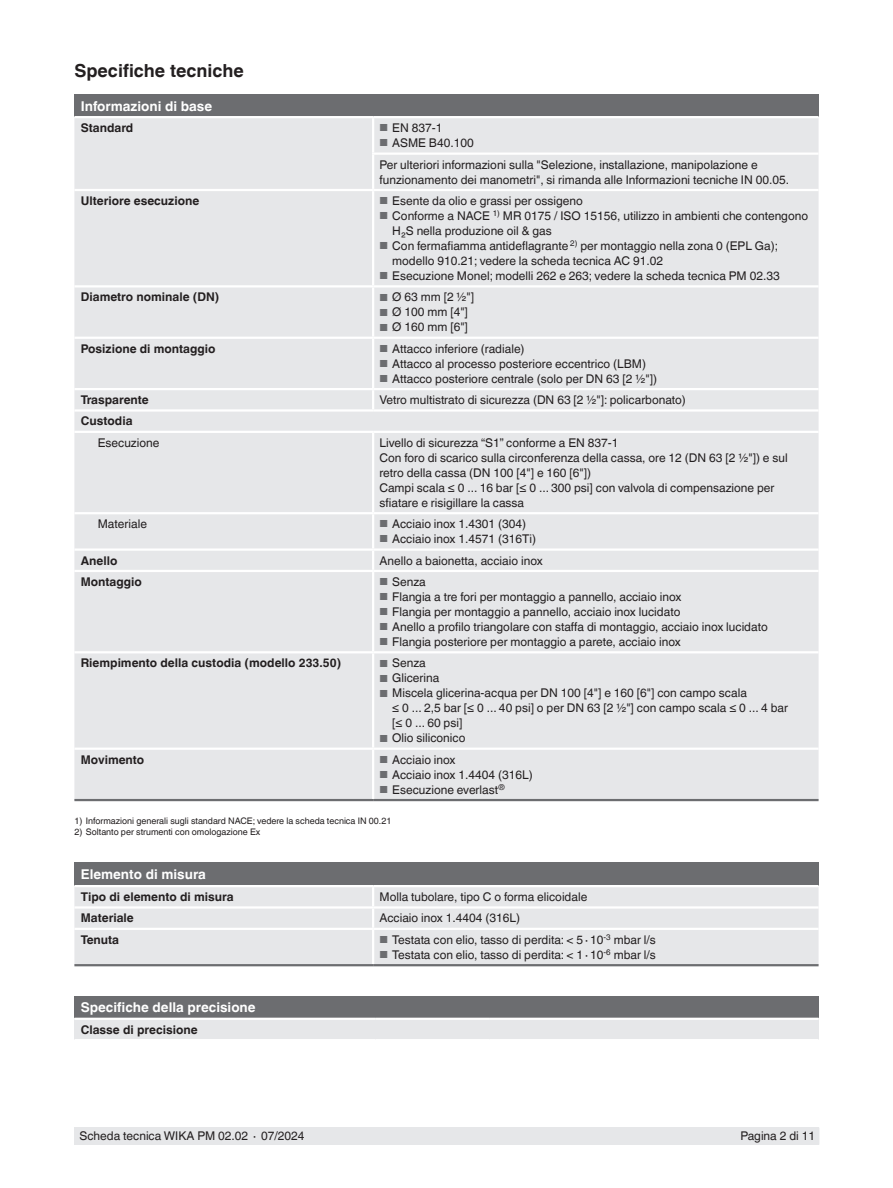
<style>
.page{position:relative;width:893px;height:1188px;background:#fff}
.page>*{position:absolute;margin:0;border:0;box-sizing:border-box;transform-origin:0 0}
.t1{font:700 18px "Helvetica World";color:#231f20}
.t2{font:700 13.5px "Helvetica World";color:#fff}
.t3{font:12px/15px "Helvetica World";color:#231f20}
.t4{font:700 12px "Helvetica World";color:#231f20}
.t5{font:9px "Helvetica World";color:#231f20}
.s1{font-size:10.2px;color:#6c6d70}
</style>
<div class="page">
<div style="left:74px;top:1127px;width:745px;height:18px;background:#e6e7e9"></div>
<div style="left:74px;top:95px;width:745px;height:22px;background:#6c6d70"></div>
<div style="left:74px;top:118px;width:745px;height:681px;background:#e6e7e9"></div>
<hr style="left:74px;top:285px;width:299px;height:3px;background:#fff">
<hr style="left:373px;top:285px;width:446px;height:3px;background:#fff">
<hr style="left:74px;top:799px;width:299px;height:2px;background:#6c6d70">
<hr style="left:373px;top:799px;width:446px;height:2px;background:#6c6d70">
<svg style="left:372px;top:551px;width:2px;height:19px"></svg>
<hr style="left:372px;top:572px;width:2px;height:79px;background:#fff">
<hr style="left:372px;top:653px;width:2px;height:95px;background:#fff">
<hr style="left:372px;top:750px;width:2px;height:49px;background:#fff">
<hr style="left:74px;top:189px;width:299px;height:2px;background:#fff">
<hr style="left:372px;top:191px;width:2px;height:94px;background:#fff">
<hr style="left:373px;top:189px;width:446px;height:2px;background:#fff">
<hr style="left:74px;top:116px;width:299px;height:2px;background:#fff">
<hr style="left:373px;top:116px;width:446px;height:2px;background:#fff">
<hr style="left:372px;top:288px;width:2px;height:49px;background:#fff">
<hr style="left:372px;top:339px;width:2px;height:49px;background:#fff">
<hr style="left:74px;top:388px;width:299px;height:2px;background:#fff">
<hr style="left:373px;top:388px;width:446px;height:2px;background:#fff">
<svg style="left:372px;top:390px;width:2px;height:19px"></svg>
<hr style="left:373px;top:512px;width:446px;height:2px;background:#fff">
<hr style="left:74px;top:548px;width:299px;height:3px;background:#fff">
<hr style="left:373px;top:548px;width:446px;height:3px;background:#fff">
<hr style="left:74px;top:570px;width:299px;height:2px;background:#fff">
<hr style="left:373px;top:570px;width:446px;height:2px;background:#fff">
<hr style="left:74px;top:651px;width:299px;height:2px;background:#fff">
<hr style="left:373px;top:651px;width:446px;height:2px;background:#fff">
<hr style="left:74px;top:748px;width:299px;height:2px;background:#fff">
<hr style="left:373px;top:748px;width:446px;height:2px;background:#fff">
<hr style="left:372px;top:433px;width:2px;height:79px;background:#fff">
<hr style="left:74px;top:512px;width:299px;height:2px;background:#fff">
<hr style="left:372px;top:514px;width:2px;height:34px;background:#fff">
<hr style="left:372px;top:153px;width:447px;height:2px;background:#fff">
<hr style="left:372px;top:118px;width:2px;height:35px;background:#fff">
<hr style="left:372px;top:155px;width:2px;height:34px;background:#fff">
<hr style="left:74px;top:409px;width:299px;height:3px;background:#fff">
<hr style="left:373px;top:409px;width:446px;height:3px;background:#fff">
<hr style="left:74px;top:431px;width:299px;height:2px;background:#fff">
<hr style="left:373px;top:431px;width:446px;height:2px;background:#fff">
<hr style="left:74px;top:337px;width:299px;height:2px;background:#fff">
<hr style="left:373px;top:337px;width:446px;height:2px;background:#fff">
<div style="left:74px;top:863px;width:745px;height:23px;background:#6c6d70"></div>
<div style="left:74px;top:887px;width:745px;height:77px;background:#e6e7e9"></div>
<hr style="left:372px;top:930px;width:2px;height:34px;background:#fff">
<hr style="left:74px;top:906px;width:299px;height:3px;background:#fff">
<hr style="left:373px;top:906px;width:446px;height:3px;background:#fff">
<hr style="left:74px;top:964px;width:299px;height:2px;background:#6c6d70">
<hr style="left:373px;top:964px;width:446px;height:2px;background:#6c6d70">
<svg style="left:372px;top:887px;width:2px;height:41px"></svg>
<hr style="left:74px;top:885px;width:299px;height:2px;background:#fff">
<hr style="left:373px;top:885px;width:446px;height:2px;background:#fff">
<hr style="left:74px;top:928px;width:299px;height:2px;background:#fff">
<hr style="left:373px;top:928px;width:446px;height:2px;background:#fff">
<div style="left:74px;top:996px;width:745px;height:23px;background:#6c6d70"></div>
<div style="left:74px;top:1019px;width:745px;height:21px;background:#e6e7e9"></div>
<hr style="left:74px;top:1039px;width:301px;height:2px;background:#fff">
<hr style="left:375px;top:1039px;width:115px;height:2px;background:#fff">
<hr style="left:490px;top:1039px;width:329px;height:2px;background:#fff">
<hr style="left:74px;top:1018px;width:301px;height:2px;background:#fff">
<hr style="left:375px;top:1018px;width:115px;height:2px;background:#fff">
<hr style="left:490px;top:1018px;width:329px;height:2px;background:#fff">
<h1 class="t1" style="left:74px;top:60px;width:171px">Specifiche tecniche</h1>
<p class="t2" style="left:81px;top:98px;width:133px">Informazioni di base</p>
<p class="t4" style="left:81px;top:121px;width:54px">Standard</p>
<p class="t3" style="left:379px;top:120px;width:64px"><span class="s1">■</span> EN 837-1</p>
<p class="t3" style="left:379px;top:132px;width:380px;line-height:21.5px"><span class="s1">■</span> ASME B40.100<br>Per ulteriori informazioni sulla "Selezione, installazione, manipolazione e</p>
<p class="t3" style="left:379px;top:172px;width:411px">funzionamento dei manometri", si rimanda alle Informazioni tecniche IN 00.05.</p>
<p class="t4" style="left:81px;top:194px;width:120px">Ulteriore esecuzione</p>
<p class="t3" style="left:379px;top:193px;width:205px"><span class="s1">■</span> Esente da olio e grassi per ossigeno</p>
<p class="t3" style="left:392px;top:208px;width:417px;text-indent:-13px"><span class="s1">■</span> Conforme a NACE <sup>1)</sup> MR 0175 / ISO 15156, utilizzo in ambienti che contengono<br>H₂S nella produzione oil &amp; gas</p>
<p class="t3" style="left:392px;top:238px;width:387px;text-indent:-13px"><span class="s1">■</span> Con fermafiamma antideflagrante <sup>2)</sup> per montaggio nella zona 0 (EPL Ga); modello 910.21; vedere la scheda tecnica AC 91.02</p>
<p class="t3" style="left:379px;top:268px;width:402px"><span class="s1">■</span> Esecuzione Monel; modelli 262 e 263; vedere la scheda tecnica PM 02.33</p>
<p class="t4" style="left:81px;top:290px;width:140px">Diametro nominale (DN)</p>
<p class="t3" style="left:379px;top:290px;width:96px"><span class="s1">■</span> Ø 63 mm [2 ½"]</p>
<p class="t3" style="left:379px;top:305px;width:90px"><span class="s1">■</span> Ø 100 mm [4"]</p>
<p class="t3" style="left:379px;top:320px;width:90px"><span class="s1">■</span> Ø 160 mm [6"]</p>
<p class="t4" style="left:81px;top:342px;width:136px">Posizione di montaggio</p>
<p class="t3" style="left:379px;top:341px;width:147px"><span class="s1">■</span> Attacco inferiore (radiale)</p>
<p class="t3" style="left:379px;top:356px;width:268px"><span class="s1">■</span> Attacco al processo posteriore eccentrico (LBM)</p>
<p class="t3" style="left:379px;top:371px;width:279px"><span class="s1">■</span> Attacco posteriore centrale (solo per DN 63 [2 ½"])</p>
<p class="t4" style="left:81px;top:393px;width:70px">Trasparente</p>
<p class="t3" style="left:379px;top:392px;width:308px">Vetro multistrato di sicurezza (DN 63 [2 ½"]: policarbonato)</p>
<p class="t4" style="left:81px;top:414px;width:53px">Custodia</p>
<p class="t3" style="left:98px;top:435px;width:63px">Esecuzione</p>
<p class="t3" style="left:379px;top:435px;width:410px">Livello di sicurezza “S1” conforme a EN 837-1<br>Con foro di scarico sulla circonferenza della cassa, ore 12 (DN 63 [2 ½"]) e sul retro della cassa (DN 100 [4"] e 160 [6"])<br>Campi scala ≤ 0 ... 16 bar [≤ 0 ... 300 psi] con valvola di compensazione per sfiatare e risigillare la cassa</p>
<p class="t3" style="left:98px;top:517px;width:51px">Materiale</p>
<p class="t3" style="left:379px;top:517px;width:148px"><span class="s1">■</span> Acciaio inox 1.4301 (304)</p>
<p class="t3" style="left:379px;top:532px;width:158px"><span class="s1">■</span> Acciaio inox 1.4571 (316Ti)</p>
<p class="t4" style="left:81px;top:553px;width:38px">Anello</p>
<p class="t3" style="left:379px;top:553px;width:165px">Anello a baionetta, acciaio inox</p>
<p class="t4" style="left:81px;top:575px;width:63px">Montaggio</p>
<p class="t3" style="left:379px;top:574px;width:48px"><span class="s1">■</span> Senza</p>
<p class="t3" style="left:379px;top:589px;width:303px"><span class="s1">■</span> Flangia a tre fori per montaggio a pannello, acciaio inox</p>
<p class="t3" style="left:379px;top:604px;width:302px"><span class="s1">■</span> Flangia per montaggio a pannello, acciaio inox lucidato</p>
<p class="t3" style="left:379px;top:619px;width:390px"><span class="s1">■</span> Anello a profilo triangolare con staffa di montaggio, acciaio inox lucidato</p>
<p class="t3" style="left:379px;top:634px;width:303px"><span class="s1">■</span> Flangia posteriore per montaggio a parete, acciaio inox</p>
<p class="t4" style="left:81px;top:656px;width:262px">Riempimento della custodia (modello 233.50)</p>
<p class="t3" style="left:379px;top:656px;width:48px"><span class="s1">■</span> Senza</p>
<p class="t3" style="left:379px;top:671px;width:61px"><span class="s1">■</span> Glicerina</p>
<p class="t3" style="left:392px;top:686px;width:397px;text-indent:-13px"><span class="s1">■</span> Miscela glicerina-acqua per DN 100 [4"] e 160 [6"] con campo scala<br>≤ 0 ... 2,5 bar [≤ 0 ... 40 psi] o per DN 63 [2 ½"] con campo scala ≤ 0 ... 4 bar [≤ 0 ... 60 psi]</p>
<p class="t3" style="left:379px;top:731px;width:87px"><span class="s1">■</span> Olio siliconico</p>
<p class="t4" style="left:81px;top:753px;width:65px">Movimento</p>
<p class="t3" style="left:379px;top:752px;width:78px"><span class="s1">■</span> Acciaio inox</p>
<p class="t3" style="left:379px;top:767px;width:155px"><span class="s1">■</span> Acciaio inox 1.4404 (316L)</p>
<p class="t3" style="left:379px;top:782px;width:127px"><span class="s1">■</span> Esecuzione everlast<sup>®</sup></p>
<p class="t5" style="left:74px;top:816px;width:318px">1) Informazioni generali sugli standard NACE; vedere la scheda tecnica IN 00.21</p>
<p class="t5" style="left:74px;top:826px;width:187px">2) Soltanto per strumenti con omologazione Ex</p>
<p class="t2" style="left:81px;top:866px;width:127px">Elemento di misura</p>
<p class="t4" style="left:81px;top:890px;width:154px">Tipo di elemento di misura</p>
<p class="t3" style="left:379px;top:889px;width:209px">Molla tubolare, tipo C o forma elicoidale</p>
<p class="t4" style="left:81px;top:911px;width:54px">Materiale</p>
<p class="t3" style="left:379px;top:911px;width:142px">Acciaio inox 1.4404 (316L)</p>
<p class="t4" style="left:81px;top:933px;width:40px">Tenuta</p>
<p class="t3" style="left:379px;top:932px;width:278px"><span class="s1">■</span> Testata con elio, tasso di perdita: &lt; 5∙10<sup>-3</sup> mbar l/s</p>
<p class="t3" style="left:379px;top:947px;width:278px"><span class="s1">■</span> Testata con elio, tasso di perdita: &lt; 1∙10<sup>-6</sup> mbar l/s</p>
<p class="t2" style="left:81px;top:1000px;width:176px">Specifiche della precisione</p>
<p class="t4" style="left:81px;top:1023px;width:118px">Classe di precisione</p>
<p class="t3" style="left:80px;top:1129px;width:226px">Scheda tecnica WIKA PM 02.02 ∙ 07/2024</p>
<p class="t3" style="left:740px;top:1129px;width:76px">Pagina 2 di 11</p>
</div>
